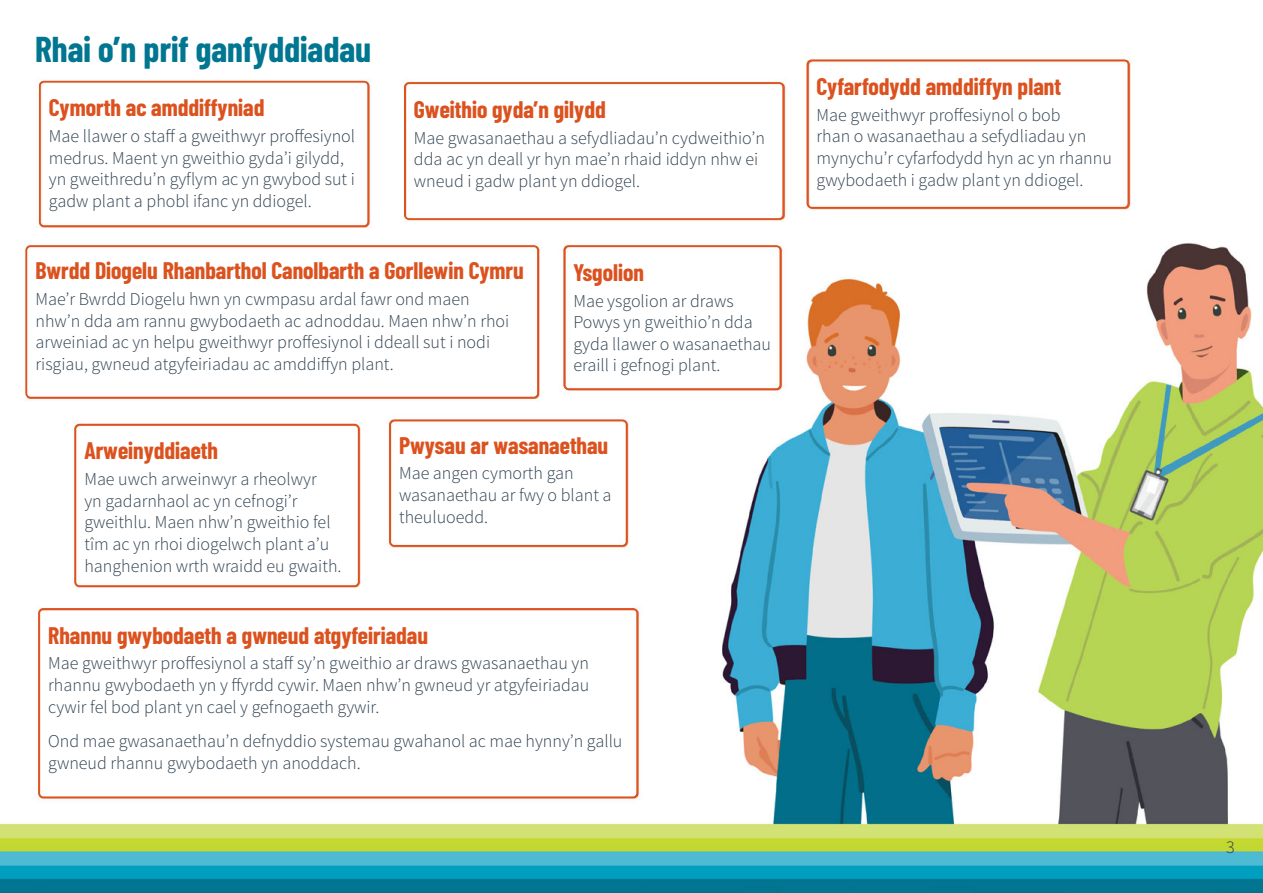
<style>
.page{position:relative;width:1263px;height:893px;background:#fff}
.page>*{position:absolute;margin:0;border:0;box-sizing:border-box;transform-origin:0 0}
.t1{font:700 36px "Barlow Condensed";color:#007691}
.t2{font:700 24px "Barlow Condensed";color:#db521f}
.t3{font:300 18px/21.6px "Source Sans Pro";color:#2e404f}
</style>
<div class="page">
<img style="left:0;top:58px;width:1263px;height:835px">
<div style="left:39px;top:81px;width:330px;height:146px;border:2px solid #db521f;border-radius:4px"></div>
<div style="left:389px;top:420px;width:238px;height:126px;border:2px solid #db521f;border-radius:4px"></div>
<div style="left:806px;top:60px;width:323px;height:148px;border:2px solid #db521f;border-radius:4px"></div>
<div style="left:404px;top:82px;width:380px;height:138px;border:2px solid #db521f;border-radius:4px"></div>
<div style="left:25px;top:245px;width:514px;height:153px;border:2px solid #db521f;border-radius:4px"></div>
<div style="left:563px;top:245px;width:218px;height:145px;border:2px solid #db521f;border-radius:4px"></div>
<div style="left:38px;top:608px;width:600px;height:190px;border:2px solid #db521f;border-radius:4px"></div>
<div style="left:74px;top:424px;width:285px;height:163px;border:2px solid #db521f;border-radius:4px"></div>
<p class="t1" style="left:35px;top:23px;width:338px">Rhai o’n prif ganfyddiadau</p>
<p class="t2" style="left:49px;top:91px;width:217px">Cymorth ac amddiffyniad</p>
<p class="t3" style="left:49px;top:125px;width:308px">Mae llawer o staff a gweithwyr proffesiynol medrus. Maent yn gweithio gyda’i gilydd, yn gweithredu’n gyflym ac yn gwybod sut i gadw plant a phobl ifanc yn ddiogel.</p>
<p class="t2" style="left:414px;top:92px;width:193px">Gweithio gyda’n gilydd</p>
<p class="t3" style="left:414px;top:127px;width:353px">Mae gwasanaethau a sefydliadau’n cydweithio’n dda ac yn deall yr hyn mae’n rhaid iddyn nhw ei wneud i gadw plant yn ddiogel.</p>
<p class="t2" style="left:36px;top:254px;width:490px">Bwrdd Diogelu Rhanbarthol Canolbarth a Gorllewin Cymru</p>
<p class="t3" style="left:36px;top:288px;width:475px">Mae’r Bwrdd Diogelu hwn yn cwmpasu ardal fawr ond maen nhw’n dda am rannu gwybodaeth ac adnoddau. Maen nhw’n rhoi arweiniad ac yn helpu gweithwyr proffesiynol i ddeall sut i nodi risgiau, gwneud atgyfeiriadau ac amddiffyn plant.</p>
<p class="t2" style="left:573px;top:255px;width:72px">Ysgolion</p>
<p class="t3" style="left:573px;top:290px;width:199px">Mae ysgolion ar draws<br>Powys yn gweithio’n dda gyda llawer o wasanaethau eraill i gefnogi plant.</p>
<p class="t2" style="left:84px;top:434px;width:135px">Arweinyddiaeth</p>
<p class="t3" style="left:84px;top:468px;width:259px">Mae uwch arweinwyr a rheolwyr<br>yn gadarnhaol ac yn cefnogi’r gweithlu. Maen nhw’n gweithio fel tîm ac yn rhoi diogelwch plant a’u hanghenion wrth wraidd eu gwaith.</p>
<p class="t2" style="left:399px;top:428px;width:211px">Pwysau ar wasanaethau</p>
<p class="t3" style="left:399px;top:463px;width:214px">Mae angen cymorth gan wasanaethau ar fwy o blant a theuluoedd.</p>
<p class="t2" style="left:48px;top:618px;width:381px">Rhannu gwybodaeth a gwneud atgyfeiriadau</p>
<p class="t3" style="left:48px;top:653px;width:543px;text-align:justify">Mae gweithwyr proffesiynol a staff sy’n gweithio ar draws gwasanaethau yn rhannu gwybodaeth yn y ffyrdd cywir. Maen nhw’n gwneud yr atgyfeiriadau cywir fel bod plant yn cael y gefnogaeth gywir.</p>
<p class="t3" style="left:48px;top:730px;width:576px">Ond mae gwasanaethau’n defnyddio systemau gwahanol ac mae hynny’n gallu gwneud rhannu gwybodaeth yn anoddach.</p>
<p class="t2" style="left:816px;top:69px;width:246px">Cyfarfodydd amddiffyn plant</p>
<p class="t3" style="left:816px;top:104px;width:297px">Mae gweithwyr proffesiynol o bob<br>rhan o wasanaethau a sefydliadau yn mynychu’r cyfarfodydd hyn ac yn rhannu gwybodaeth i gadw plant yn ddiogel.</p>
<p class="t3" style="left:1226px;top:836px;width:10px">3</p>
</div>
